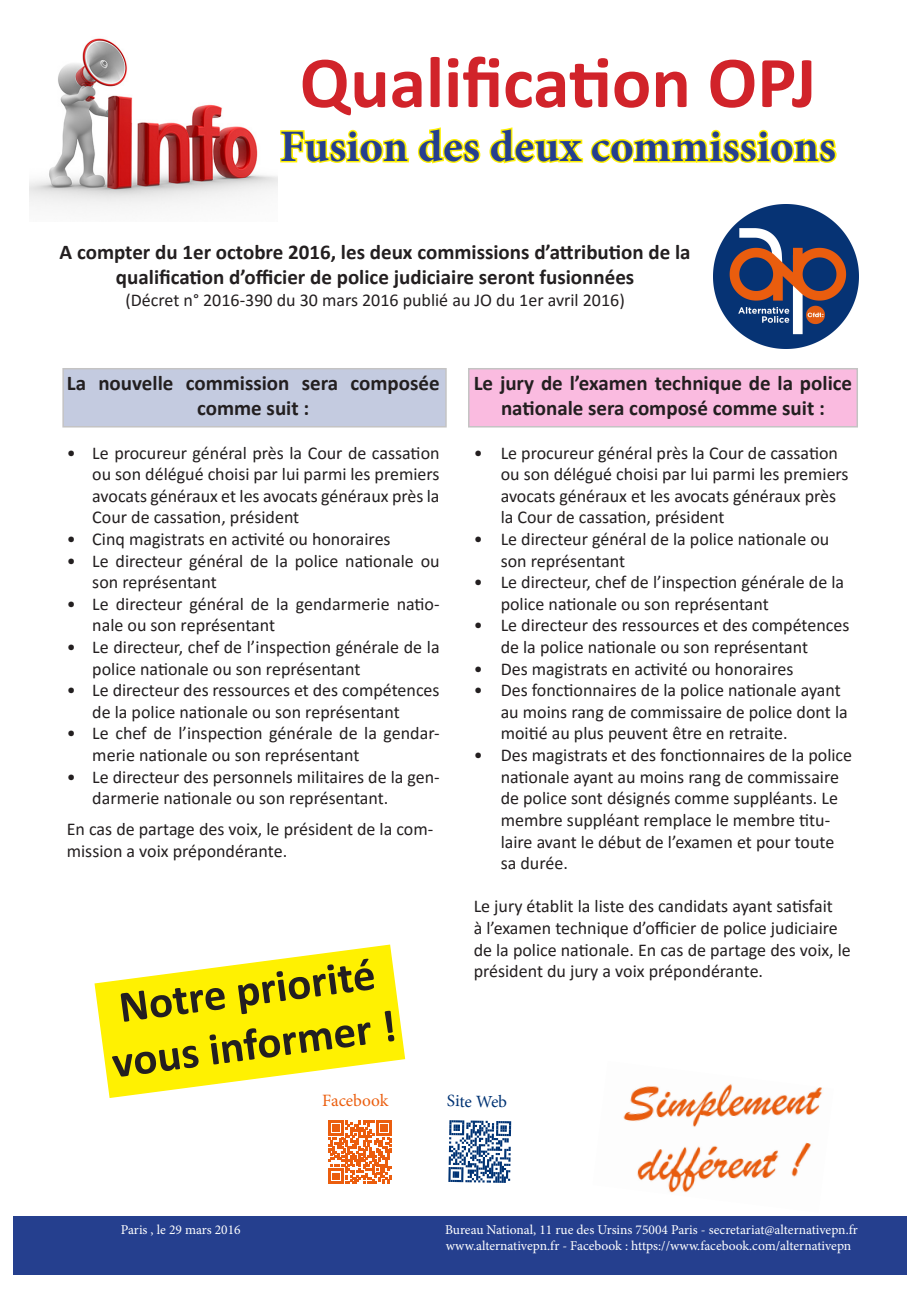
<style>
.page{position:relative;width:919px;height:1289px;background:#fff}
.page>*{position:absolute;margin:0;border:0;box-sizing:border-box;transform-origin:0 0}
.t1{font:700 73.5px "Calibri";color:#d1232a}
.t2{font:700 45px "Calibri";color:#231f20}
.t3{font:700 45px "Minion Pro";color:#253f8e}
.t4{font:700 21px/25.2px "Calibri";color:#231f20;text-align:center}
.t5{font:18px/21.6px "Calibri";color:#231f20}
.t6{font:17.25px "Minion Pro";color:#eb5e0e}
.t7{font:17.25px "Minion Pro";color:#003374}
.t8{font:13.5px "Minion Pro";color:#fff}
</style>
<div class="page">
<div style="left:468px;top:369px;width:389px;height:58px;background:#fabbe0"></div>
<div style="left:63px;top:369px;width:383px;height:58px;background:#c4cbe0"></div>
<svg style="left:94px;top:944px;width:312px;height:154px"></svg>
<img style="left:30px;top:38px;width:247px;height:169px">
<img style="left:623px;top:1084px;width:199px;height:109px">
<div style="left:13px;top:1215px;width:893px;height:59px;background:#253f8e"></div>
<svg style="left:448px;top:1120px;width:64px;height:63px"></svg>
<svg style="left:328px;top:1120px;width:63px;height:63px"></svg>
<img style="left:713px;top:204px;width:144px;height:144px">
<svg style="left:280px;top:129px;width:130px;height:34px"></svg>
<svg style="left:417px;top:127px;width:64px;height:37px"></svg>
<svg style="left:489px;top:127px;width:348px;height:37px"></svg>
<p class="t1" style="left:300px;top:30px;width:518px">Qualification OPJ</p>
<p class="t3" style="left:280px;top:115px;width:557px">Fusion des deux commissions</p>
<p class="t4" style="left:60px;top:239px;width:632px">A compter du 1er octobre 2016, les deux commissions d’attribution de la</p>
<p class="t4" style="left:116px;top:264px;width:520px">qualification d’officier de police judiciaire seront fusionnées</p>
<p class="t5" style="left:125px;top:288px;width:501px">(Décret n° 2016-390 du 30 mars 2016 publié au JO du 1er avril 2016)</p>
<p class="t4" style="left:67px;top:370px;width:374px">La nouvelle commission sera composée comme suit :</p>
<p class="t5" style="left:92px;top:441px;width:349px;text-align:justify;text-indent:-26px">• Le procureur général près la Cour de cassation ou son délégué choisi par lui parmi les premiers avocats généraux et les avocats généraux près la Cour de cassation, président</p>
<p class="t5" style="left:67px;top:527px;width:325px">• Cinq magistrats en activité ou honoraires</p>
<p class="t5" style="left:92px;top:549px;width:349px;text-indent:-26px">• Le directeur général de la police nationale ou son représentant</p>
<p class="t5" style="left:92px;top:592px;width:349px;text-indent:-26px">• Le directeur général de la gendarmerie natio&shy;nale ou son représentant</p>
<p class="t5" style="left:92px;top:635px;width:349px;text-indent:-26px">• Le directeur, chef de l’inspection générale de la police nationale ou son représentant</p>
<p class="t5" style="left:92px;top:679px;width:349px;text-indent:-26px">• Le directeur des ressources et des compétences de la police nationale ou son représentant</p>
<p class="t5" style="left:92px;top:722px;width:349px;text-indent:-26px">• Le chef de l’inspection générale de la gendar&shy;merie nationale ou son représentant</p>
<p class="t5" style="left:92px;top:765px;width:349px;text-indent:-26px">• Le directeur des personnels militaires de la gen&shy;darmerie nationale ou son représentant.</p>
<p class="t5" style="left:67px;top:817px;width:368px">En cas de partage des voix, le président de la com&shy;mission a voix prépondérante.</p>
<p class="t2" style="left:115px;top:977px;width:259px;rotate:-8deg">Notre priorité</p>
<p class="t2" style="left:108px;top:1032px;width:288px;rotate:-8deg">vous informer !</p>
<p class="t4" style="left:473px;top:370px;width:380px">Le jury de l’examen technique de la police nationale sera composé comme suit :</p>
<p class="t5" style="left:500px;top:441px;width:349px;text-indent:-27px">• Le procureur général près la Cour de cassation ou son délégué choisi par lui parmi les premiers avocats généraux et les avocats généraux près la Cour de cassation, président</p>
<p class="t5" style="left:500px;top:527px;width:330px;text-indent:-27px">• Le directeur général de la police nationale ou son représentant</p>
<p class="t5" style="left:500px;top:571px;width:345px;text-indent:-27px">• Le directeur, chef de l’inspection générale de la police nationale ou son représentant</p>
<p class="t5" style="left:500px;top:614px;width:350px;text-indent:-27px">• Le directeur des ressources et des compétences de la police nationale ou son représentant</p>
<p class="t5" style="left:473px;top:657px;width:321px">• Des magistrats en activité ou honoraires</p>
<p class="t5" style="left:500px;top:679px;width:348px;text-indent:-27px">• Des fonctionnaires de la police nationale ayant au moins rang de commissaire de police dont la moitié au plus peuvent être en retraite.</p>
<p class="t5" style="left:500px;top:743px;width:353px;text-indent:-27px">• Des magistrats et des fonctionnaires de la police nationale ayant au moins rang de commissaire de police sont désignés comme suppléants. Le membre suppléant remplace le membre titu&shy;laire avant le début de l’examen et pour toute sa durée.</p>
<p class="t5" style="left:473px;top:895px;width:379px">Le jury établit la liste des candidats ayant satisfait<br>à l’examen technique d’officier de police judiciaire de la police nationale. En cas de partage des voix, le président du jury a voix prépondérante.</p>
<p class="t6" style="left:322px;top:1089px;width:68px">Facebook</p>
<p class="t7" style="left:447px;top:1089px;width:62px;rotate:1deg">Site Web</p>
<p class="t8" style="left:121px;top:1220px;width:121px">Paris , le 29 mars 2016</p>
<p class="t8" style="left:445px;top:1220px;width:414px">Bureau National, 11 rue des Ursins 75004 Paris - secretariat@alternativepn.fr</p>
<p class="t8" style="left:446px;top:1236px;width:407px">www.alternativepn.fr - Facebook : https://www.facebook.com/alternativepn</p>
</div>
